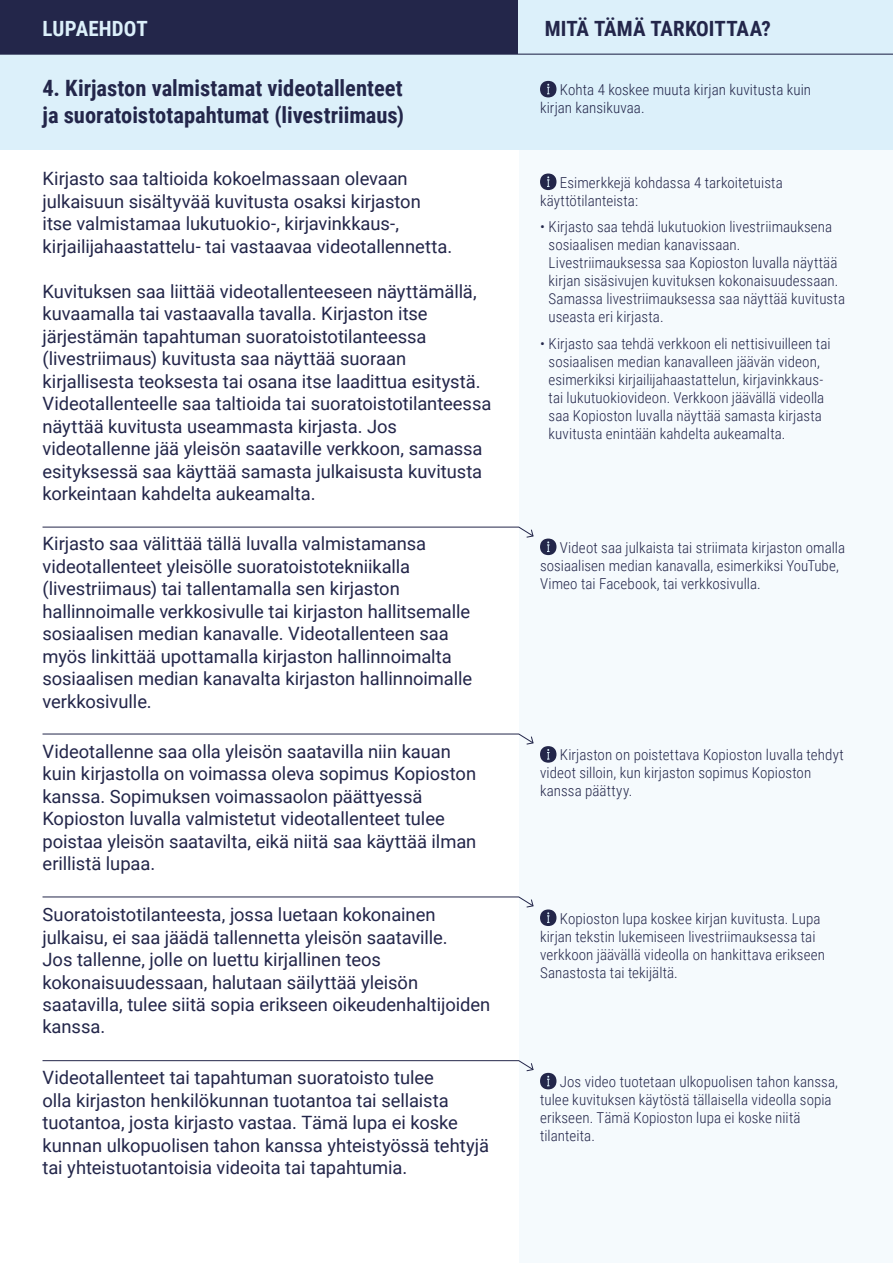
<style>
.page{position:relative;width:893px;height:1263px;background:#fff}
.page>*{position:absolute;margin:0;border:0;box-sizing:border-box;transform-origin:0 0}
.t1{font:700 22.5px/27px "Roboto Condensed";color:#23264a}
.t2{font:700 21px "Roboto Condensed";color:#23264a}
.t3{font:700 21px "Roboto Condensed";color:#dcf0fa}
.t4{font:18.3px/22.5px "Roboto";letter-spacing:-.005em;color:#23264a}
.t5{font:300 15px/18px "Roboto Condensed";letter-spacing:.005em;color:#23264a}
</style>
<div class="page">
<div style="left:519px;top:0;width:374px;height:1263px;background:#f5fafd"></div>
<div style="left:0;top:0;width:519px;height:54px;background:#23264a"></div>
<div style="left:519px;top:0;width:374px;height:54px;background:#dcf0fa"></div>
<div style="left:0;top:54px;width:893px;height:96px;background:#dcf0fa"></div>
<svg style="left:540px;top:81px;width:16px;height:16px"></svg>
<svg style="left:540px;top:174px;width:16px;height:16px"></svg>
<hr style="left:0;top:54px;width:893px;height:1px;background:#23264a">
<svg style="left:540px;top:538px;width:16px;height:17px"></svg>
<svg style="left:42px;top:527px;width:491px;height:11px"></svg>
<svg style="left:540px;top:746px;width:16px;height:17px"></svg>
<svg style="left:42px;top:734px;width:491px;height:10px"></svg>
<svg style="left:540px;top:909px;width:16px;height:17px"></svg>
<svg style="left:42px;top:897px;width:491px;height:10px"></svg>
<svg style="left:540px;top:1073px;width:16px;height:16px"></svg>
<svg style="left:42px;top:1060px;width:491px;height:11px"></svg>
<p class="t3" style="left:43px;top:14px;width:107px">LUPAEHDOT</p>
<p class="t2" style="left:545px;top:14px;width:228px">MITÄ TÄMÄ TARKOITTAA?</p>
<p class="t1" style="left:43px;top:73px;width:363px">4. Kirjaston valmistamat videotallenteet ja suoratoistotapahtumat (livestriimaus)</p>
<p class="t5" style="left:540px;top:80px;width:273px;text-indent:20px">Kohta 4 koskee muuta kirjan kuvitusta kuin kirjan kansikuvaa.</p>
<p class="t4" style="left:43px;top:167px;width:411px">Kirjasto saa taltioida kokoelmassaan olevaan julkaisuun sisältyvää kuvitusta osaksi kirjaston itse valmistamaa lukutuokio-, kirjavinkkaus-, kirjailijahaastattelu- tai vastaavaa videotallennetta.</p>
<p class="t4" style="left:43px;top:279px;width:450px">Kuvituksen saa liittää videotallenteeseen näyttämällä, kuvaamalla tai vastaavalla tavalla. Kirjaston itse järjestämän tapahtuman suoratoistotilanteessa (livestriimaus) kuvitusta saa näyttää suoraan kirjallisesta teoksesta tai osana itse laadittua esitystä.<br>Videotallenteelle saa taltioida tai suoratoistotilanteessa näyttää kuvitusta useammasta kirjasta. Jos videotallenne jää yleisön saataville verkkoon, samassa esityksessä saa käyttää samasta julkaisusta kuvitusta korkeintaan kahdelta aukeamalta.</p>
<p class="t5" style="left:540px;top:173px;width:244px;text-indent:20px">Esimerkkejä kohdassa 4 tarkoitetuista käyttötilanteista:</p>
<p class="t5" style="left:549px;top:217px;width:298px;text-indent:-9px">• Kirjasto saa tehdä lukutuokion livestriimauksena sosiaalisen median kanavissaan.<br>Livestriimauksessa saa Kopioston luvalla näyttää kirjan sisäsivujen kuvituksen kokonaisuudessaan.<br>Samassa livestriimauksessa saa näyttää kuvitusta useasta eri kirjasta.</p>
<p class="t5" style="left:549px;top:334px;width:283px;text-indent:-9px">• Kirjasto saa tehdä verkkoon eli nettisivuilleen tai sosiaalisen median kanavalleen jäävän videon, esimerkiksi kirjailijahaastattelun, kirjavinkkaus&shy;tai lukutuokiovideon. Verkkoon jäävällä videolla saa Kopioston luvalla näyttää samasta kirjasta kuvitusta enintään kahdelta aukeamalta.</p>
<p class="t4" style="left:43px;top:532px;width:431px">Kirjasto saa välittää tällä luvalla valmistamansa videotallenteet yleisölle suoratoistotekniikalla (livestriimaus) tai tallentamalla sen kirjaston hallinnoimalle verkkosivulle tai kirjaston hallitsemalle sosiaalisen median kanavalle. Videotallenteen saa myös linkittää upottamalla kirjaston hallinnoimalta sosiaalisen median kanavalta kirjaston hallinnoimalle verkkosivulle.</p>
<p class="t5" style="left:540px;top:538px;width:307px;text-indent:20px">Videot saa julkaista tai striimata kirjaston omalla sosiaalisen median kanavalla, esimerkiksi YouTube,<br>Vimeo tai Facebook, tai verkkosivulla.</p>
<p class="t4" style="left:43px;top:739px;width:435px">Videotallenne saa olla yleisön saatavilla niin kauan kuin kirjastolla on voimassa oleva sopimus Kopioston kanssa. Sopimuksen voimassaolon päättyessä Kopioston luvalla valmistetut videotallenteet tulee poistaa yleisön saatavilta, eikä niitä saa käyttää ilman erillistä lupaa.</p>
<p class="t5" style="left:540px;top:745px;width:305px;text-indent:20px">Kirjaston on poistettava Kopioston luvalla tehdyt videot silloin, kun kirjaston sopimus Kopioston kanssa päättyy.</p>
<p class="t4" style="left:43px;top:902px;width:449px">Suoratoistotilanteesta, jossa luetaan kokonainen julkaisu, ei saa jäädä tallennetta yleisön saataville.<br>Jos tallenne, jolle on luettu kirjallinen teos kokonaisuudessaan, halutaan säilyttää yleisön saatavilla, tulee siitä sopia erikseen oikeudenhaltijoiden kanssa.</p>
<p class="t5" style="left:540px;top:909px;width:287px;text-indent:20px">Kopioston lupa koskee kirjan kuvitusta. Lupa kirjan tekstin lukemiseen livestriimauksessa tai verkkoon jäävällä videolla on hankittava erikseen Sanastosta tai tekijältä.</p>
<p class="t4" style="left:43px;top:1066px;width:448px">Videotallenteet tai tapahtuman suoratoisto tulee<br>olla kirjaston henkilökunnan tuotantoa tai sellaista tuotantoa, josta kirjasto vastaa. Tämä lupa ei koske kunnan ulkopuolisen tahon kanssa yhteistyössä tehtyjä tai yhteistuotantoisia videoita tai tapahtumia.</p>
<p class="t5" style="left:540px;top:1072px;width:300px;text-indent:20px">Jos video tuotetaan ulkopuolisen tahon kanssa, tulee kuvituksen käytöstä tällaisella videolla sopia erikseen. Tämä Kopioston lupa ei koske niitä tilanteita.</p>
</div>
